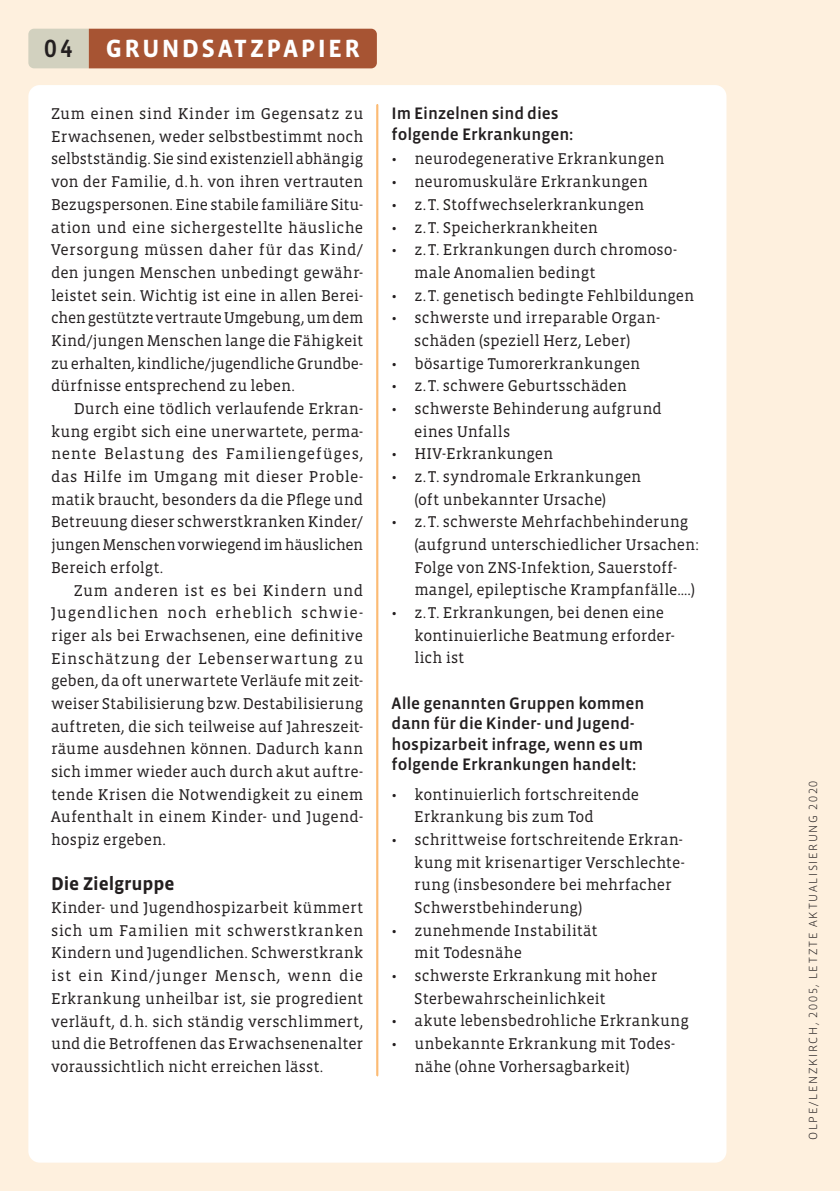
<style>
.page{position:relative;width:840px;height:1191px;background:#fff}
.page>*{position:absolute;margin:0;border:0;box-sizing:border-box;transform-origin:0 0}
.t1{font:700 25.6px "Vista Sans OT";letter-spacing:.09em;color:#fff}
.t2{font:500 25.6px "Vista Sans OT";color:#231f20}
.t3{font:700 18.8px "Vista Sans OT";letter-spacing:-.005em;color:#231f20}
.t4{font:500 17px/20.4px "Vista Sans OT";letter-spacing:-.005em;color:#231f20}
.t5{font:16px/22.6px "Vista Slab OT";color:#231f20}
.t6{font:300 12px "Vista Sans OT";letter-spacing:.135em;color:#231f20}
</style>
<div class="page">
<div style="left:0;top:0;width:839px;height:1191px;background:#fef0de"></div>
<div style="left:28px;top:85px;width:698px;height:1077px;background:#fff;border-radius:11px"></div>
<svg style="left:28px;top:29px;width:348px;height:39px;background:#ae6a4c"></svg>
<svg style="left:376px;top:105px;width:2px;height:970px;background:#fcc181"></svg>
<h1 class="t2" style="left:44px;top:35px;width:30px">04</h1>
<h1 class="t1" style="left:106px;top:35px;width:255px">GRUNDSATZPAPIER</h1>
<p class="t5" style="left:51px;top:103px;width:313px;text-align:justify">Zum einen sind Kinder im Gegensatz zu Erwachsenen, weder selbstbestimmt noch selbstständig. Sie sind existenziell abhängig von der Familie, d.h. von ihren vertrauten Bezugspersonen. Eine stabile familiäre Situ&shy;ation und eine sichergestellte häusliche Versorgung müssen daher für das Kind/ den jungen Menschen unbedingt gewähr&shy;leistet sein. Wichtig ist eine in allen Berei&shy;chen gestützte vertraute Umgebung, um dem Kind/jungen Menschen lange die Fähigkeit zu erhalten, kindliche/jugendliche Grundbe&shy;dürfnisse entsprechend zu leben.</p>
<p class="t5" style="left:51px;top:397px;width:313px;text-align:justify;text-indent:23px">Durch eine tödlich verlaufende Erkran&shy;kung ergibt sich eine unerwartete, perma&shy;nente Belastung des Familiengefüges, das Hilfe im Umgang mit dieser Proble&shy;matik braucht, besonders da die Pflege und Betreuung dieser schwerstkranken Kinder/ jungen Menschen vorwiegend im häuslichen Bereich erfolgt.</p>
<p class="t5" style="left:51px;top:579px;width:313px;text-align:justify;text-indent:23px">Zum anderen ist es bei Kindern und Jugendlichen noch erheblich schwie&shy;riger als bei Erwachsenen, eine definitive Einschätzung der Lebenserwartung zu geben, da oft unerwartete Verläufe mit zeit&shy;weiser Stabilisierung bzw. Destabilisierung auftreten, die sich teilweise auf Jahreszeit&shy;räume ausdehnen können. Dadurch kann sich immer wieder auch durch akut auftre&shy;tende Krisen die Notwendigkeit zu einem Aufenthalt in einem Kinder- und Jugend&shy;hospiz ergeben.</p>
<p class="t3" style="left:51px;top:874px;width:125px">Die Zielgruppe</p>
<p class="t5" style="left:51px;top:896px;width:313px;text-align:justify">Kinder- und Jugendhospizarbeit kümmert sich um Familien mit schwerstkranken Kindern und Jugendlichen. Schwerstkrank ist ein Kind/junger Mensch, wenn die Erkrankung unheilbar ist, sie progredient verläuft, d.h. sich ständig verschlimmert, und die Betroffenen das Erwachsenenalter voraussichtlich nicht erreichen lässt.</p>
<p class="t4" style="left:391px;top:103px;width:183px">Im Einzelnen sind dies folgende Erkrankungen:</p>
<p class="t5" style="left:391px;top:148px;width:274px">• neurodegenerative Erkrankungen</p>
<p class="t5" style="left:391px;top:171px;width:257px">• neuromuskuläre Erkrankungen</p>
<p class="t5" style="left:391px;top:193px;width:254px">• z.T. Stoffwechselerkrankungen</p>
<p class="t5" style="left:391px;top:216px;width:208px">• z.T. Speicherkrankheiten</p>
<p class="t5" style="left:414px;top:239px;width:264px;text-indent:-23px">• z.T. Erkrankungen durch chromoso&shy;male Anomalien bedingt</p>
<p class="t5" style="left:391px;top:284px;width:304px">• z.T. genetisch bedingte Fehlbildungen</p>
<p class="t5" style="left:391px;top:307px;width:270px;text-align:center">• schwerste und irreparable Organ&shy;schäden (speziell Herz, Leber)</p>
<p class="t5" style="left:391px;top:352px;width:250px">• bösartige Tumorerkrankungen</p>
<p class="t5" style="left:391px;top:375px;width:237px">• z.T. schwere Geburtsschäden</p>
<p class="t5" style="left:414px;top:397px;width:249px;text-indent:-23px">• schwerste Behinderung aufgrund eines Unfalls</p>
<p class="t5" style="left:391px;top:443px;width:163px">• HIV-Erkrankungen</p>
<p class="t5" style="left:414px;top:465px;width:228px;text-indent:-23px">• z.T. syndromale Erkrankungen (oft unbekannter Ursache)</p>
<p class="t5" style="left:414px;top:511px;width:286px;text-indent:-23px">• z.T. schwerste Mehrfachbehinderung (aufgrund unterschiedlicher Ursachen:<br>Folge von ZNS-Infektion, Sauerstoff&shy;mangel, epileptische Krampfanfälle….)</p>
<p class="t5" style="left:414px;top:601px;width:262px;text-indent:-23px">• z.T. Erkrankungen, bei denen eine kontinuierliche Beatmung erforder&shy;lich ist</p>
<p class="t4" style="left:391px;top:693px;width:254px">Alle genannten Gruppen kommen dann für die Kinder- und Jugend&shy;hospizarbeit infrage, wenn es um folgende Erkrankungen handelt:</p>
<p class="t5" style="left:414px;top:783px;width:226px;text-indent:-23px">• kontinuierlich fortschreitende<br>Erkrankung bis zum Tod</p>
<p class="t5" style="left:414px;top:828px;width:272px;text-indent:-23px">• schrittweise fortschreitende Erkran&shy;kung mit krisenartiger Verschlechte&shy;rung (insbesondere bei mehrfacher Schwerstbehinderung)</p>
<p class="t5" style="left:414px;top:919px;width:185px;text-indent:-23px">• zunehmende Instabilität mit Todesnähe</p>
<p class="t5" style="left:414px;top:964px;width:244px;text-indent:-23px">• schwerste Erkrankung mit hoher<br>Sterbewahrscheinlichkeit</p>
<p class="t5" style="left:391px;top:1010px;width:298px">• akute lebensbedrohliche Erkrankung</p>
<p class="t5" style="left:414px;top:1032px;width:262px;text-indent:-23px">• unbekannte Erkrankung mit Todes&shy;nähe (ohne Vorhersagbarkeit)</p>
<p class="t6" style="left:806px;top:1140px;width:361px;rotate:-90deg">OLPE/LENZKIRCH, 2005, LETZTE AKTUALISIERUNG 2020</p>
</div>
